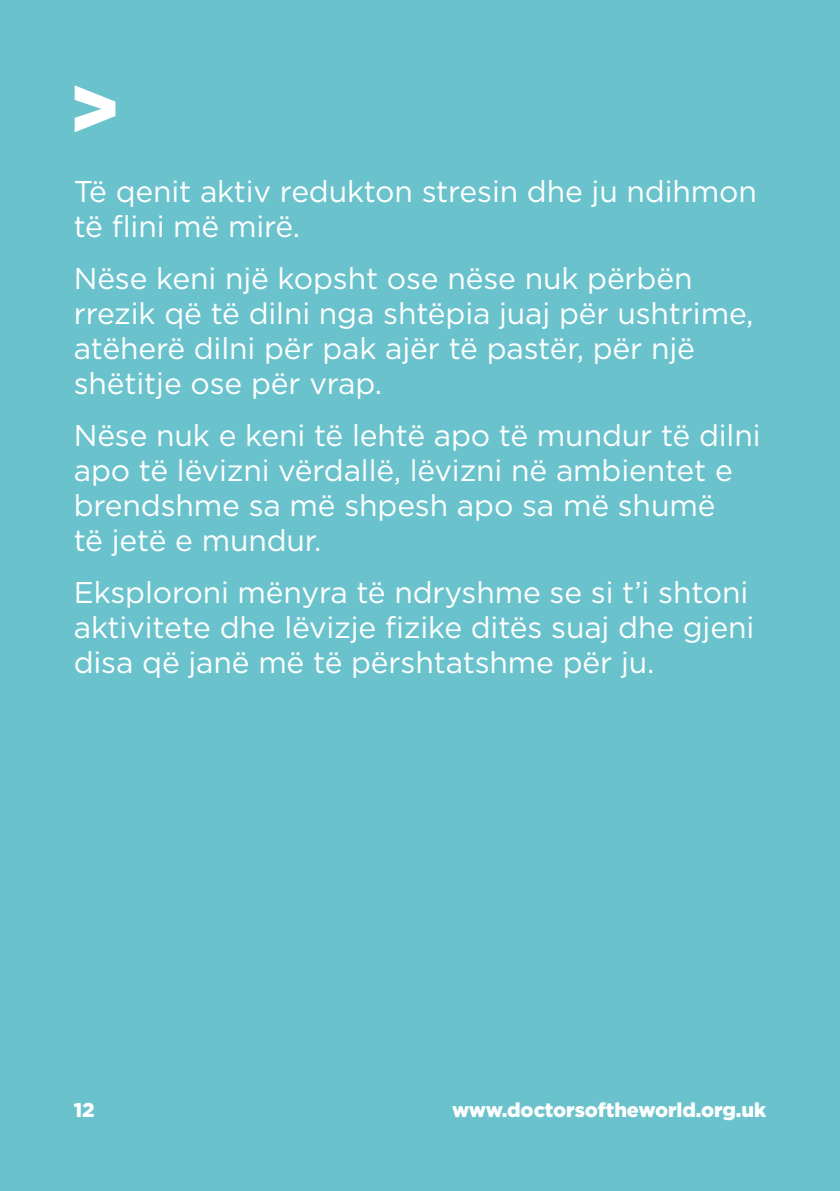
<style>
.page{position:relative;width:840px;height:1191px;background:#fff}
.page>*{position:absolute;margin:0;border:0;box-sizing:border-box;transform-origin:0 0}
.t1{font:900 82px "Gotham";color:#fff}
.t2{font:30px/35px "Gotham";letter-spacing:-.005em;color:#fff}
.t3{font:900 20px "Gotham";letter-spacing:-.005em;color:#fff}
</style>
<div class="page">
<div style="left:0;top:0;width:839px;height:1191px;background:#6ac3cc"></div>
<h1 class="t1" style="left:68px;top:52px;width:54px">&gt;</h1>
<p class="t2" style="left:74px;top:173px;width:684px">Të qenit aktiv redukton stresin dhe ju ndihmon të flini më mirë.</p>
<p class="t2" style="left:74px;top:260px;width:681px">Nëse keni një kopsht ose nëse nuk përbën rrezik që të dilni nga shtëpia juaj për ushtrime, atëherë dilni për pak ajër të pastër, për një shëtitje ose për vrap.</p>
<p class="t2" style="left:74px;top:417px;width:688px">Nëse nuk e keni të lehtë apo të mundur të dilni apo të lëvizni vërdallë, lëvizni në ambientet e brendshme sa më shpesh apo sa më shumë<br>të jetë e mundur.</p>
<p class="t2" style="left:74px;top:574px;width:681px">Eksploroni mënyra të ndryshme se si t’i shtoni aktivitete dhe lëvizje fizike ditës suaj dhe gjeni disa që janë më të përshtatshme për ju.</p>
<p class="t3" style="left:74px;top:1095px;width:22px">12</p>
<p class="t3" style="left:452px;top:1096px;width:315px">www.doctorsoftheworld.org.uk</p>
</div>
